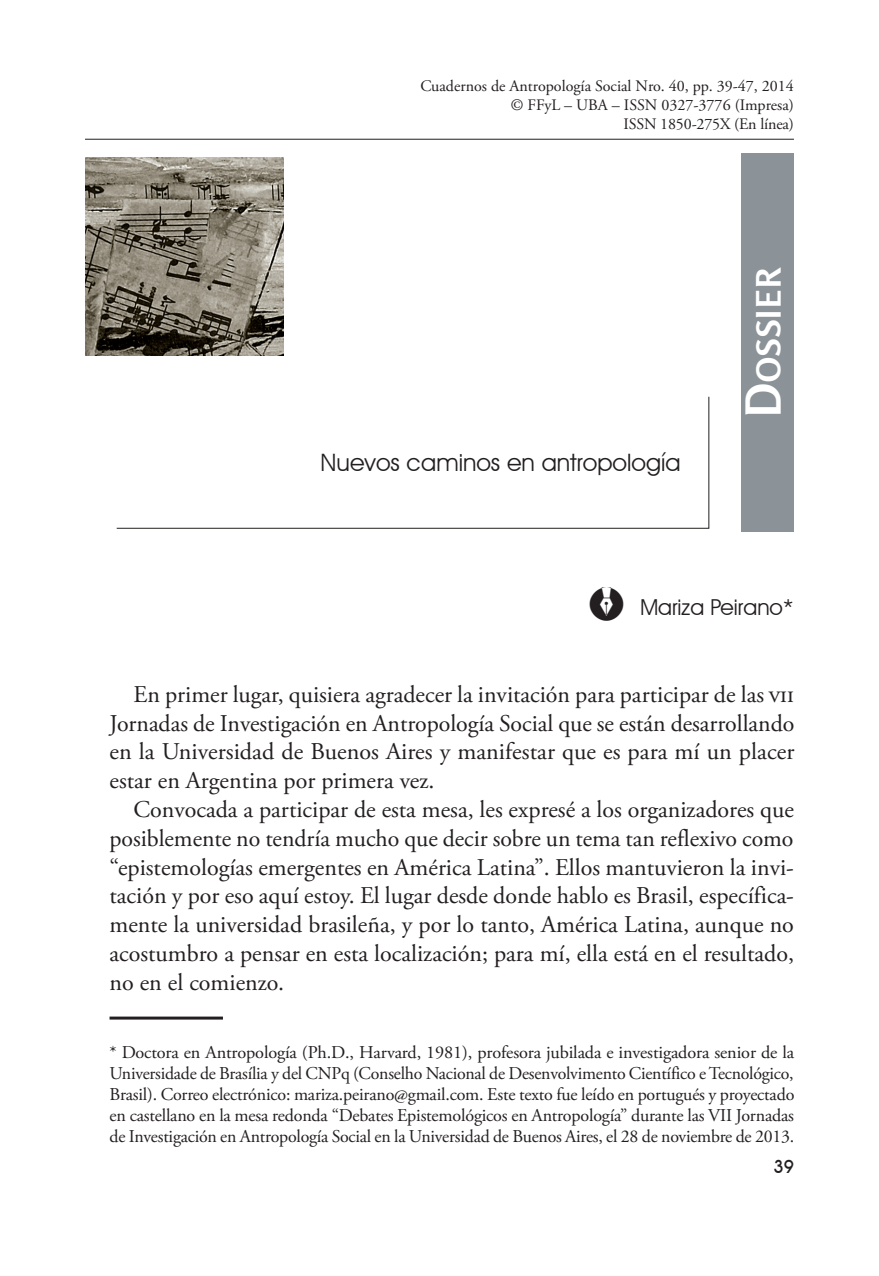
<style>
.page{position:relative;width:879px;height:1276px;background:#fff}
.page>*{position:absolute;margin:0;border:0;box-sizing:border-box;transform-origin:0 0}
.t1{font:700 33.6px "Rosario";letter-spacing:.045em;color:#fff}
.Art____Texto_princip{font:24px/28.8px "Adobe Garamond Pro";color:#231f20;text-align:justify}
.Art____Título{font:24px "Avant Garde IT Cby BT";color:#231f20}
.t2{font:22px "Avant Garde IT Cby BT";color:#231f20}
.Ref_Autor{font:18px/21px "Adobe Garamond Pro";letter-spacing:-.01em;color:#231f20;text-align:justify}
.t3{font:500 18px "Avant Garde IT Cby BT";color:#231f20}
.Maqueta____Encabezad{font:16px "Adobe Garamond Pro";color:#231f20}
.s1{font-size:48px}
.s2{font-family:"Iconospararevistasfilo Regula";font-size:44px}
</style>
<div class="page">
<div style="left:741px;top:153px;width:53px;height:379px;background:#8b9398"></div>
<svg style="left:116px;top:396px;width:594px;height:133px"></svg>
<hr style="left:85px;top:139px;width:709px;height:1px;background:#231f20">
<hr style="left:110px;top:1016px;width:113px;height:3px;background:#231f20">
<img style="left:85px;top:157px;width:198px;height:199px">
<p class="Maqueta____Encabezad" style="left:420px;top:76px;width:375px">Cuadernos de Antropología Social Nro. 40, pp. 39-47, 2014</p>
<p class="Maqueta____Encabezad" style="left:511px;top:95px;width:284px">© FFyL – UBA – ISSN 0327-3776 (Impresa)</p>
<p class="Maqueta____Encabezad" style="left:623px;top:115px;width:172px">ISSN 1850-275X (En línea)</p>
<p class="Art____Título" style="left:320px;top:448px;width:361px">Nuevos caminos en antropología</p>
<h1 class="t1" style="left:748px;top:417px;width:151px;rotate:-90deg"><span class="s1">D</span>ossier</h1>
<p class="t2" style="left:592px;top:594px;width:203px"><span class="s2">"</span> Mariza Peirano*</p>
<p class="Art____Texto_princip" style="left:110px;top:680px;width:686px;text-indent:24px">En primer lugar, quisiera agradecer la invitación para participar de las vii Jornadas de Investigación en Antropología Social que se están desarrollando en la Universidad de Buenos Aires y manifestar que es para mí un placer estar en Argentina por primera vez.</p>
<p class="Art____Texto_princip" style="left:110px;top:796px;width:686px;text-indent:24px">Convocada a participar de esta mesa, les expresé a los organizadores que posiblemente no tendría mucho que decir sobre un tema tan reflexivo como “epistemologías emergentes en América Latina”. Ellos mantuvieron la invi&shy;tación y por eso aquí estoy. El lugar desde donde hablo es Brasil, específica&shy;mente la universidad brasileña, y por lo tanto, América Latina, aunque no acostumbro a pensar en esta localización; para mí, ella está en el resultado, no en el comienzo.</p>
<p class="Ref_Autor" style="left:110px;top:1042px;width:686px">* Doctora en Antropología (Ph.D., Harvard, 1981), profesora jubilada e investigadora senior de la Universidade de Brasília y del CNPq (Conselho Nacional de Desenvolvimento Científico e Tecnológico, Brasil). Correo electrónico: mariza.peirano@gmail.com. Este texto fue leído en portugués y proyectado en castellano en la mesa redonda “Debates Epistemológicos en Antropología” durante las VII Jornadas de Investigación en Antropología Social en la Universidad de Buenos Aires, el 28 de noviembre de 2013.</p>
<p class="t3" style="left:773px;top:1156px;width:22px">39</p>
</div>
